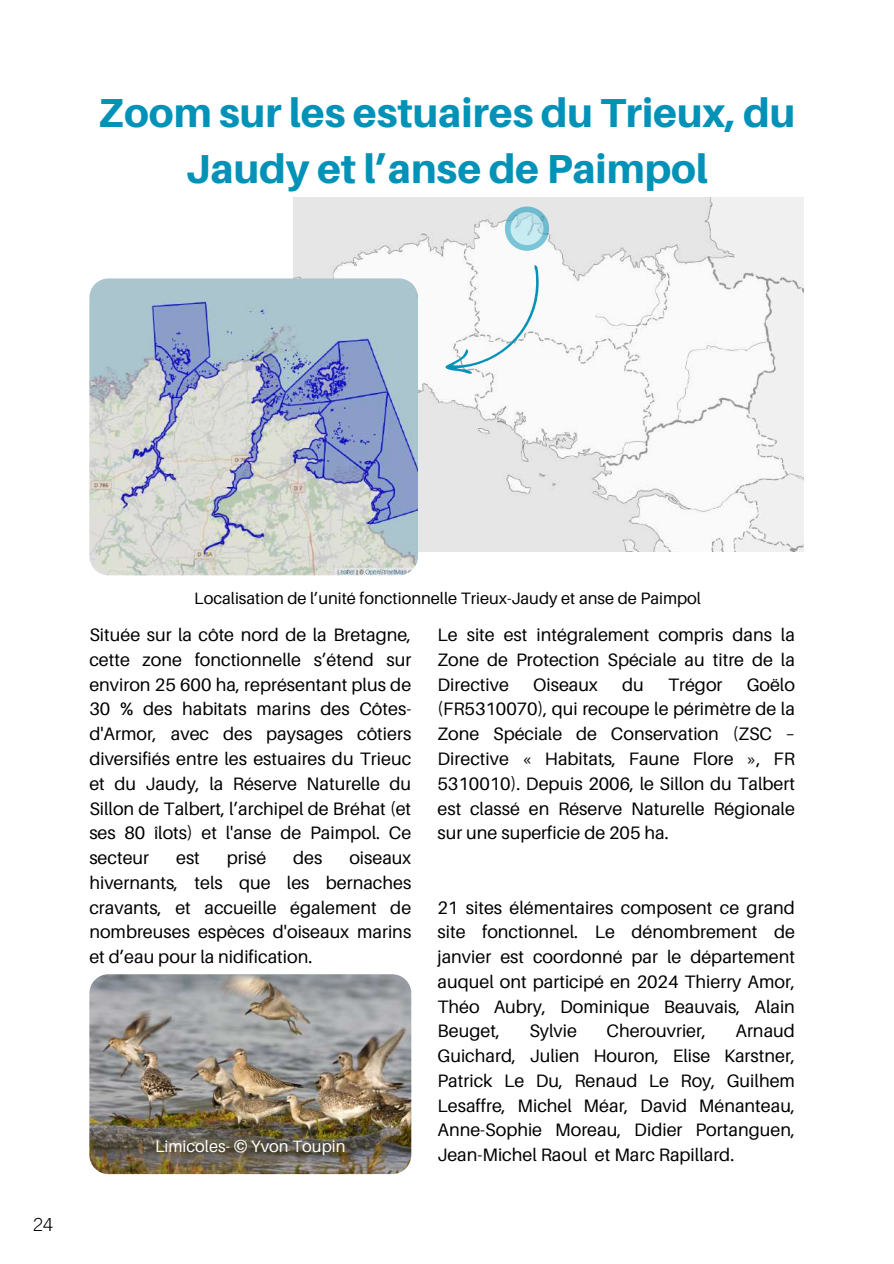
<style>
.page{position:relative;width:894px;height:1264px;background:#fff}
.page>*{position:absolute;margin:0;border:0;box-sizing:border-box;transform-origin:0 0}
.t1{font:800 40.5px/56.2px "Aileron";color:#0292b7;text-align:center}
.t2{font:18px/24.8px "Aileron";color:#000;text-align:justify}
.t3{font:300 18px "Trade Gothic";color:#000}
.t4{font:16.5px "Aileron";color:#000}
.t5{font:16.5px "Aileron";color:#fff}
</style>
<div class="page">
<img style="left:89px;top:974px;width:322px;height:200px;border-radius:19px">
<img style="left:294px;top:197px;width:509px;height:354px">
<img style="left:89px;top:278px;width:328px;height:297px">
<svg style="left:504px;top:206px;width:44px;height:44px;background:#afd9e2"></svg>
<svg style="left:437px;top:263px;width:135px;height:134px"></svg>
<h1 class="t1" style="left:98px;top:84px;width:698px">Zoom sur les estuaires du Trieux, du<br>Jaudy et l’anse de Paimpol</h1>
<p class="t3" style="left:33px;top:1213px;width:22px">24</p>
<p class="t4" style="left:194px;top:588px;width:508px">Localisation de l’unité fonctionnelle Trieux-Jaudy et anse de Paimpol</p>
<p class="t2" style="left:89px;top:622px;width:323px">Située sur la côte nord de la Bretagne, cette zone fonctionnelle s’étend sur environ 25 600 ha, représentant plus de 30 % des habitats marins des Côtes&shy;d'Armor, avec des paysages côtiers diversifiés entre les estuaires du Trieuc et du Jaudy, la Réserve Naturelle du Sillon de Talbert, l’archipel de Bréhat (et ses 80 îlots) et l'anse de Paimpol. Ce secteur</p>
<p class="t2" style="left:176px;top:845px;width:25px">est</p>
<p class="t2" style="left:227px;top:845px;width:41px">prisé</p>
<p class="t2" style="left:293px;top:845px;width:31px">des</p>
<p class="t2" style="left:89px;top:845px;width:323px;text-indent:260px">oiseaux hivernants, tels que les bernaches cravants, et accueille également de nombreuses espèces d'oiseaux marins et d’eau pour la nidification.</p>
<p class="t5" style="left:155px;top:1136px;width:192px">Limicoles- © Yvon Toupin</p>
<p class="t2" style="left:437px;top:622px;width:359px">Le site est intégralement compris dans la Zone de Protection Spéciale au titre de la Directive</p>
<p class="t2" style="left:437px;top:671px;width:359px;text-indent:309px">Goëlo (FR5310070), qui recoupe le périmètre de la Zone Spéciale de Conservation (ZSC – Directive « Habitats, Faune Flore », FR 5310010). Depuis 2006, le Sillon du Talbert est classé en Réserve Naturelle Régionale sur une superficie de 205 ha.</p>
<p class="t2" style="left:533px;top:671px;width:66px">Oiseaux</p>
<p class="t2" style="left:622px;top:671px;width:23px">du</p>
<p class="t2" style="left:668px;top:671px;width:56px">Trégor</p>
<p class="t2" style="left:437px;top:894px;width:359px">21 sites élémentaires composent ce grand site fonctionnel. Le dénombrement de janvier est coordonné par le département auquel ont participé en 2024 Thierry Amor, Théo Aubry, Dominique Beauvais, Alain Beuget,</p>
<p class="t2" style="left:529px;top:1018px;width:49px">Sylvie</p>
<p class="t2" style="left:606px;top:1018px;width:101px">Cherouvrier,</p>
<p class="t2" style="left:437px;top:1018px;width:359px;text-indent:298px">Arnaud Guichard, Julien Houron, Elise Karstner, Patrick Le Du, Renaud Le Roy, Guilhem Lesaffre, Michel Méar, David Ménanteau, Anne-Sophie Moreau, Didier Portanguen, Jean-Michel Raoul et Marc Rapillard.</p>
</div>
